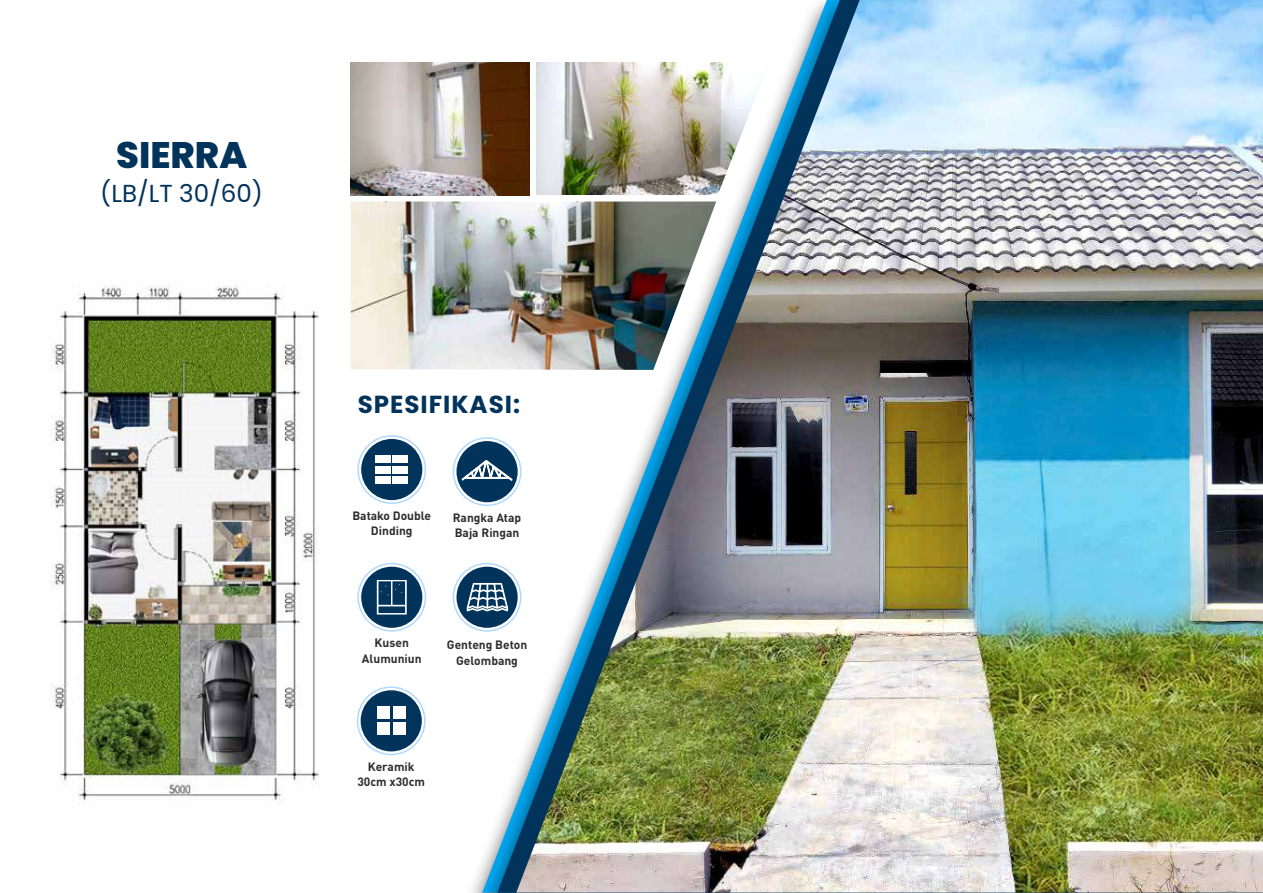
<style>
.page{position:relative;width:1263px;height:893px;background:#fff}
.page>*{position:absolute;margin:0;border:0;box-sizing:border-box;transform-origin:0 0}
.t1{font:800 36.9px "Poppins";color:#02335b}
.t2{font:24.6px "Poppins";color:#02335b}
.t3{font:700 24.6px "Poppins";letter-spacing:.04em;color:#02335b}
.t4{font:700 12px/15px "DINOT";color:#2d2d2d;text-align:center}
</style>
<div class="page">
<div style="left:361px;top:439px;width:61px;height:61px;background:#02335b;border-radius:50%"></div>
<div style="left:376px;top:455px;width:15px;height:8px;background:#fff"></div>
<div style="left:393px;top:455px;width:15px;height:8px;background:#fff"></div>
<div style="left:376px;top:466px;width:15px;height:7px;background:#fff"></div>
<div style="left:393px;top:466px;width:15px;height:7px;background:#fff"></div>
<div style="left:376px;top:476px;width:15px;height:8px;background:#fff"></div>
<div style="left:393px;top:476px;width:15px;height:8px;background:#fff"></div>
<div style="left:357px;top:435px;width:69px;height:69px;border:2px solid #afd9ff;border-radius:50%"></div>
<div style="left:456px;top:441px;width:62px;height:61px;background:#02335b;border-radius:50%"></div>
<svg style="left:461px;top:460px;width:52px;height:21px"></svg>
<div style="left:453px;top:437px;width:68px;height:69px;border:2px solid #afd9ff;border-radius:50%"></div>
<div style="left:361px;top:567px;width:61px;height:61px;background:#02335b;border-radius:50%"></div>
<svg style="left:377px;top:580px;width:30px;height:34px"></svg>
<div style="left:357px;top:563px;width:69px;height:69px;border:2px solid #afd9ff;border-radius:50%"></div>
<div style="left:361px;top:690px;width:61px;height:61px;background:#02335b;border-radius:50%"></div>
<div style="left:377px;top:722px;width:13px;height:13px;background:#fff"></div>
<div style="left:393px;top:722px;width:13px;height:13px;background:#fff"></div>
<div style="left:377px;top:706px;width:13px;height:13px;background:#fff"></div>
<div style="left:393px;top:706px;width:13px;height:13px;background:#fff"></div>
<div style="left:357px;top:686px;width:69px;height:69px;border:2px solid #afd9ff;border-radius:50%"></div>
<div style="left:456px;top:567px;width:62px;height:61px;background:#02335b;border-radius:50%"></div>
<svg style="left:467px;top:583px;width:41px;height:28px"></svg>
<div style="left:453px;top:563px;width:68px;height:69px;border:2px solid #afd9ff;border-radius:50%"></div>
<img style="left:350px;top:62px;width:166px;height:133px">
<img style="left:351px;top:201px;width:165px;height:169px">
<img style="left:516px;top:0;width:747px;height:893px">
<img style="left:50px;top:285px;width:269px;height:519px">
<h1 class="t1" style="left:116px;top:134px;width:132px">SIERRA</h1>
<h2 class="t2" style="left:100px;top:179px;width:164px">(LB/LT 30/60)</h2>
<h2 class="t3" style="left:358px;top:390px;width:164px">SPESIFIKASI:</h2>
<p class="t4" style="left:352px;top:508px;width:80px">Batako Double<br>Dinding</p>
<p class="t4" style="left:453px;top:510px;width:70px;text-align:left">Rangka Atap<br>Baja Ringan</p>
<p class="t4" style="left:362px;top:635px;width:61px">Kusen<br>Alumuniun</p>
<p class="t4" style="left:447px;top:637px;width:82px">Genteng Beton<br>Gelombang</p>
<p class="t4" style="left:357px;top:759px;width:69px">Keramik<br>30cm x30cm</p>
</div>
